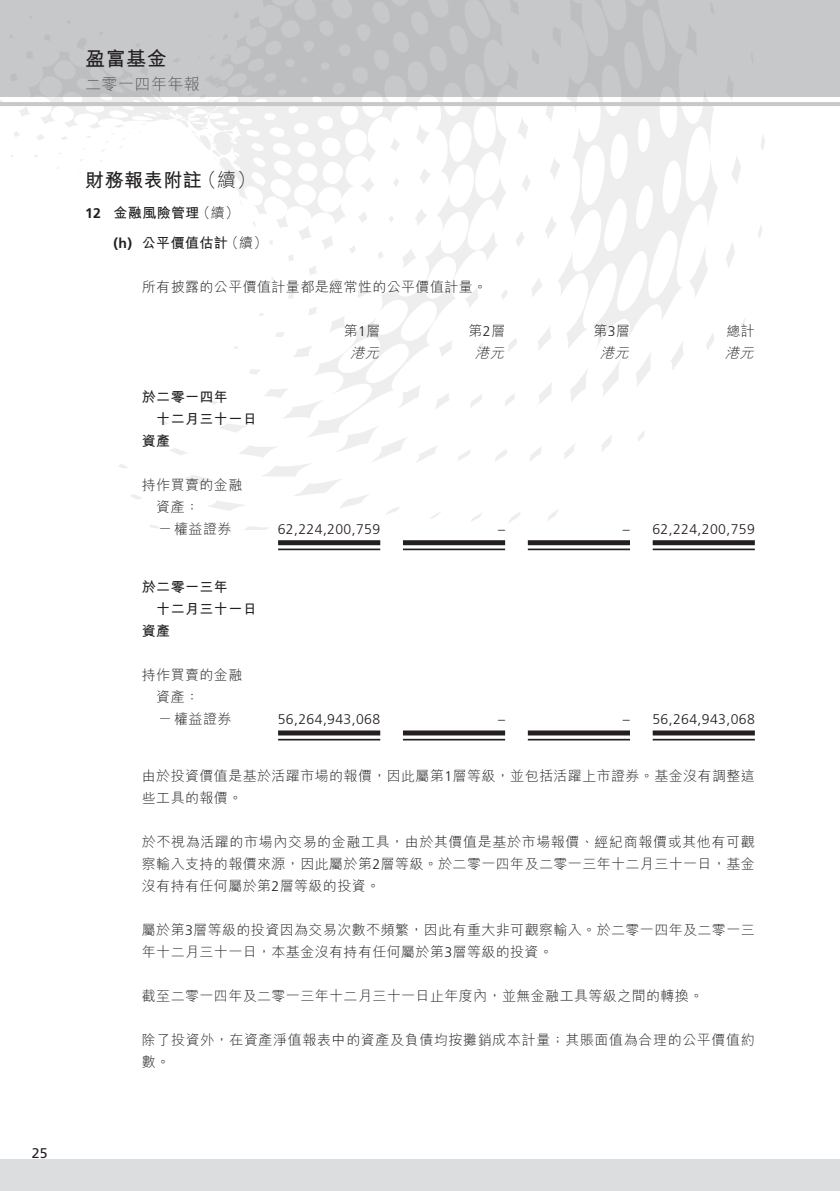
<style>
.page{position:relative;width:840px;height:1191px;background:#fff}
.page>*{position:absolute;margin:0;border:0;box-sizing:border-box;transform-origin:0 0}
.t1{font:700 20px "M Hei HK";color:#231f20}
.t2{font:700 19px "M Hei HK";letter-spacing:.03em;color:#231f20}
.t3{font:300 19px "M Hei HK";color:#231f20}
.t4{font:300 16px "M Hei HK";letter-spacing:.03em;color:#57585a}
.t5{font:300 14px/22px "M Hei HK";letter-spacing:.03em;color:#231f20}
.t6{font:300 14px "Frutiger LT Std";letter-spacing:.03em;color:#231f20}
.t7{font:700 14px "M Hei HK";letter-spacing:.03em;color:#231f20}
.t8{font:italic 300 14px "M Hei HK";color:#231f20}
.t9{font:700 14px "Frutiger LT Std";color:#231f20}
.t10{font:14px "Frutiger LT Std";color:#231f20}
.s1{font-family:"Frutiger LT Std"}
</style>
<div class="page">
<div style="left:13px;top:131px;width:7px;height:6px;background:#eeeeef;border-radius:50%"></div>
<svg style="left:518px;top:119px;width:10px;height:20px"></svg>
<svg style="left:761px;top:135px;width:3px;height:15px"></svg>
<svg style="left:20px;top:106px;width:8px;height:10px"></svg>
<svg style="left:732px;top:157px;width:8px;height:26px"></svg>
<svg style="left:550px;top:158px;width:7px;height:21px"></svg>
<svg style="left:522px;top:175px;width:8px;height:16px"></svg>
<svg style="left:758px;top:226px;width:4px;height:12px"></svg>
<svg style="left:726px;top:242px;width:8px;height:25px"></svg>
<svg style="left:545px;top:217px;width:11px;height:21px"></svg>
<svg style="left:518px;top:232px;width:6px;height:15px"></svg>
<svg style="left:741px;top:319px;width:4px;height:9px"></svg>
<svg style="left:671px;top:351px;width:12px;height:18px"></svg>
<svg style="left:532px;top:278px;width:10px;height:18px"></svg>
<svg style="left:636px;top:353px;width:15px;height:33px"></svg>
<svg style="left:602px;top:361px;width:18px;height:35px"></svg>
<svg style="left:538px;top:327px;width:13px;height:23px"></svg>
<svg style="left:571px;top:369px;width:17px;height:33px"></svg>
<svg style="left:638px;top:430px;width:7px;height:11px"></svg>
<svg style="left:539px;top:383px;width:13px;height:21px"></svg>
<svg style="left:601px;top:435px;width:11px;height:17px"></svg>
<svg style="left:564px;top:444px;width:11px;height:15px"></svg>
<svg style="left:530px;top:447px;width:12px;height:14px"></svg>
<svg style="left:495px;top:450px;width:12px;height:11px"></svg>
<svg style="left:547px;top:510px;width:11px;height:11px"></svg>
<svg style="left:458px;top:450px;width:13px;height:11px"></svg>
<svg style="left:509px;top:512px;width:11px;height:11px"></svg>
<svg style="left:471px;top:513px;width:11px;height:9px"></svg>
<svg style="left:150px;top:438px;width:291px;height:91px"></svg>
<svg style="left:130px;top:494px;width:11px;height:5px"></svg>
<svg style="left:119px;top:464px;width:9px;height:4px"></svg>
<svg style="left:28px;top:96px;width:490px;height:342px"></svg>
<svg style="left:557px;top:122px;width:160px;height:229px"></svg>
<svg style="left:276px;top:215px;width:12px;height:13px"></svg>
<div style="left:0;top:0;width:839px;height:96px;background:#c7c8ca"></div>
<div style="left:25px;top:51px;width:8px;height:8px;background:#bcbdc0"></div>
<svg style="left:169px;top:96px;width:53px;height:4px"></svg>
<svg style="left:545px;top:96px;width:172px;height:26px"></svg>
<div style="left:0;top:1158px;width:839px;height:33px;background:#dcdddf"></div>
<hr style="left:0;top:102px;width:839px;height:4px;background:#c7c8ca">
<div style="left:278px;top:540px;width:102px;height:5px;background:#231f20"></div>
<hr style="left:278px;top:548px;width:102px;height:2px;background:#231f20">
<div style="left:403px;top:540px;width:102px;height:5px;background:#231f20"></div>
<hr style="left:403px;top:548px;width:102px;height:2px;background:#231f20">
<div style="left:527px;top:540px;width:102px;height:5px;background:#231f20"></div>
<hr style="left:527px;top:548px;width:102px;height:2px;background:#231f20">
<div style="left:652px;top:540px;width:102px;height:5px;background:#231f20"></div>
<hr style="left:652px;top:548px;width:102px;height:2px;background:#231f20">
<div style="left:278px;top:730px;width:102px;height:5px;background:#231f20"></div>
<hr style="left:278px;top:739px;width:102px;height:1px;background:#231f20">
<div style="left:403px;top:730px;width:102px;height:5px;background:#231f20"></div>
<hr style="left:403px;top:739px;width:102px;height:1px;background:#231f20">
<div style="left:527px;top:730px;width:102px;height:5px;background:#231f20"></div>
<hr style="left:527px;top:739px;width:102px;height:1px;background:#231f20">
<div style="left:652px;top:730px;width:102px;height:5px;background:#231f20"></div>
<hr style="left:652px;top:739px;width:102px;height:1px;background:#231f20">
<p class="t10" style="left:32px;top:1144px;width:17px">25</p>
<h1 class="t1" style="left:85px;top:44px;width:83px">盈富基金</h1>
<p class="t4" style="left:85px;top:73px;width:116px">二零一四年年報</p>
<h2 class="t2" style="left:85px;top:166px;width:118px">財務報表附註</h2>
<h2 class="t3" style="left:197px;top:167px;width:60px">（續(</h2>
<p class="t9" style="left:85px;top:204px;width:17px">12</p>
<p class="t5" style="left:196px;top:201px;width:44px">（續(</p>
<p class="t7" style="left:113px;top:202px;width:87px">金融風險管理</p>
<p class="t9" style="left:113px;top:235px;width:20px">h( )</p>
<p class="t5" style="left:225px;top:231px;width:44px">（續(</p>
<p class="t7" style="left:142px;top:233px;width:87px">公平價值估計</p>
<p class="t5" style="left:142px;top:275px;width:347px">所有披露的公平價值計量都是經常性的公平價值計量。</p>
<p class="t5" style="left:343px;top:319px;width:38px">第 層<span class="s1">1</span></p>
<p class="t8" style="left:350px;top:343px;width:35px">港元</p>
<p class="t5" style="left:468px;top:319px;width:38px">第 層<span class="s1">2</span></p>
<p class="t8" style="left:475px;top:343px;width:35px">港元</p>
<p class="t7" style="left:142px;top:387px;width:87px">於二零一四年</p>
<p class="t7" style="left:156px;top:409px;width:102px">十二月三十一日</p>
<p class="t7" style="left:142px;top:431px;width:30px">資產</p>
<p class="t5" style="left:156px;top:473px;width:87px;text-indent:-14px">持作買賣的金融資產：</p>
<p class="t5" style="left:142px;top:517px;width:91px">　－權益證券</p>
<p class="t6" style="left:277px;top:521px;width:104px">62,224,200,759</p>
<p class="t6" style="left:498px;top:521px;width:8px">–</p>
<p class="t5" style="left:593px;top:319px;width:38px">第 層<span class="s1">3</span></p>
<p class="t8" style="left:599px;top:343px;width:35px">港元</p>
<p class="t5" style="left:726px;top:319px;width:30px">總計</p>
<p class="t8" style="left:724px;top:343px;width:35px">港元</p>
<p class="t6" style="left:622px;top:521px;width:8px">–</p>
<p class="t6" style="left:652px;top:521px;width:104px">62,224,200,759</p>
<p class="t7" style="left:142px;top:577px;width:87px">於二零一三年</p>
<p class="t7" style="left:156px;top:599px;width:102px">十二月三十一日</p>
<p class="t7" style="left:142px;top:621px;width:30px">資產</p>
<p class="t5" style="left:156px;top:664px;width:87px;text-indent:-14px">持作買賣的金融資產：</p>
<p class="t5" style="left:142px;top:708px;width:91px">　－權益證券</p>
<p class="t6" style="left:277px;top:711px;width:104px">56,264,943,068</p>
<p class="t6" style="left:498px;top:711px;width:8px">–</p>
<p class="t6" style="left:622px;top:711px;width:8px">–</p>
<p class="t6" style="left:652px;top:711px;width:104px">56,264,943,068</p>
<p class="t5" style="left:142px;top:764px;width:614px">由於投資價值是基於活躍市場的報價，因此屬第<span class="s1">1</span>層等級，並包括活躍上市證券。基金沒有調整這些工具的報價。</p>
<p class="t5" style="left:142px;top:830px;width:614px;text-align:justify">於不視為活躍的市場內交易的金融工具，由於其價值是基於市場報價、經紀商報價或其他有可觀察輸入支持的報價來源，因此屬於第<span class="s1">2</span>層等級。於二零一四年及二零一三年十二月三十一日，基金沒有持有任何屬於第<span class="s1">2</span>層等級的投資。</p>
<p class="t5" style="left:142px;top:918px;width:614px">屬於第<span class="s1">3</span>層等級的投資因為交易次數不頻繁，因此有重大非可觀察輸入。於二零一四年及二零一三年十二月三十一日，本基金沒有持有任何屬於第<span class="s1">3</span>層等級的投資。</p>
<p class="t5" style="left:142px;top:984px;width:562px">截至二零一四年及二零一三年十二月三十一日止年度內，並無金融工具等級之間的轉換。</p>
<p class="t5" style="left:142px;top:1028px;width:614px">除了投資外，在資產淨值報表中的資產及負債均按攤銷成本計量；其賬面值為合理的公平價值約數。</p>
</div>
